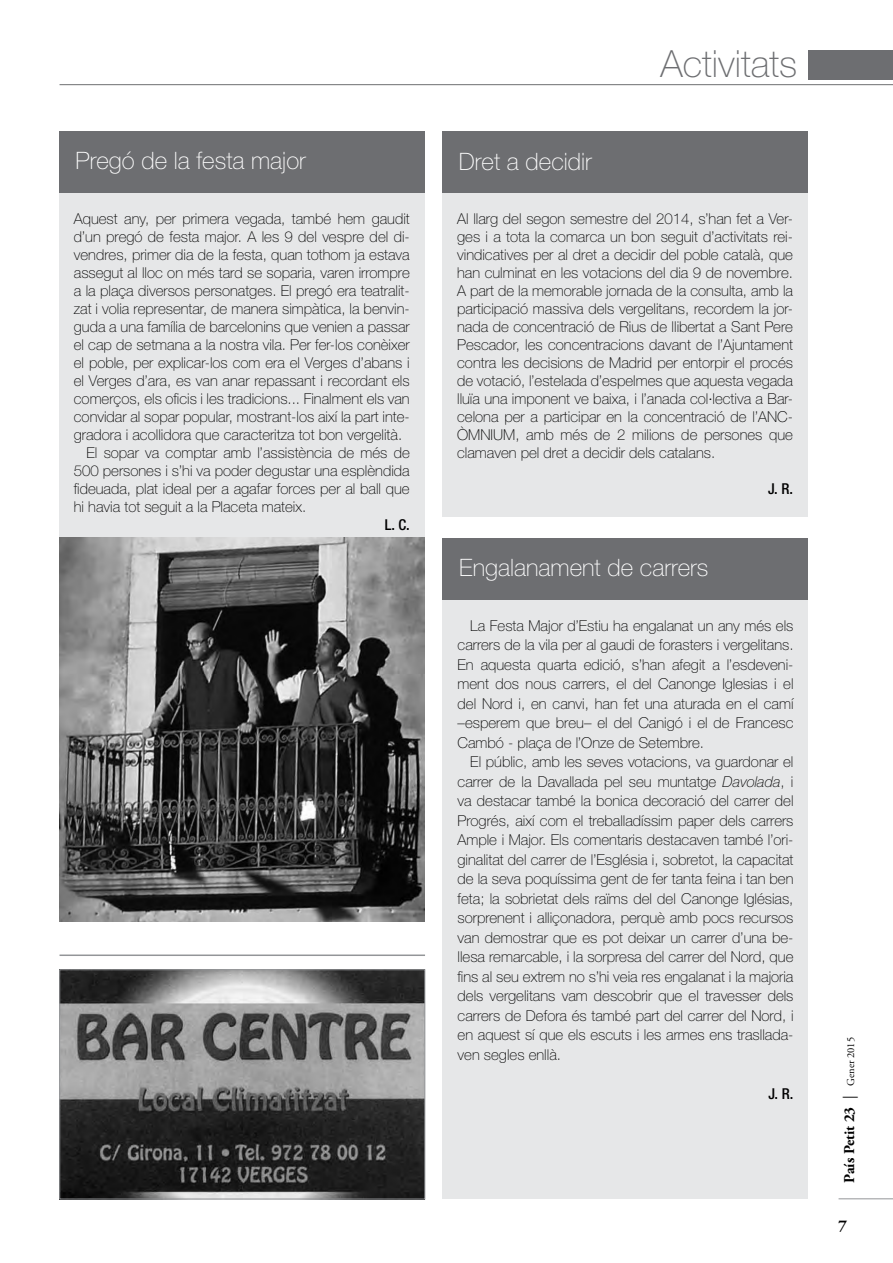
<style>
.page{position:relative;width:893px;height:1263px;background:#fff}
.page>*{position:absolute;margin:0;border:0;box-sizing:border-box;transform-origin:0 0}
.t1{font:100 37.5px "Helvetica Neue LT Std";color:#6d6e71}
.t2{font:100 24px "Helvetica Neue LT Std";color:#fff}
.t3{font:700 16.5px "Adobe Garamond Pro";color:#000}
.t4{font:100 15px/19.5px "Helvetica Neue LT Std";color:#000;text-align:justify}
.t5{font:700 15px "Adobe Garamond Pro";color:#000}
.t6{font:500 condensed 15px "Helvetica Neue LT Std";color:#000}
.s1{font-style:italic}
.s2{font-weight:400}
.s3{font-weight:400;font-size:10.5px}
</style>
<div class="page">
<div style="left:808px;top:50px;width:85px;height:30px;background:#6d6e71"></div>
<hr style="left:60px;top:84px;width:833px;height:1px;background:#6d6e71">
<hr style="left:838px;top:1198px;width:55px;height:1px;background:#939598">
<hr style="left:60px;top:954px;width:365px;height:2px;background:#939598">
<div style="left:59px;top:192px;width:365px;height:346px;background:#e6e7e8"></div>
<div style="left:59px;top:131px;width:365px;height:61px;background:#6d6e71"></div>
<img style="left:60px;top:538px;width:364px;height:383px">
<img style="left:62px;top:971px;width:361px;height:226px">
<div style="left:60px;top:969px;width:365px;height:230px;border:1px solid #939598"></div>
<div style="left:442px;top:192px;width:365px;height:325px;background:#e6e7e8"></div>
<div style="left:442px;top:131px;width:365px;height:62px;background:#6d6e71"></div>
<div style="left:443px;top:598px;width:365px;height:601px;background:#e6e7e8"></div>
<div style="left:443px;top:538px;width:365px;height:62px;background:#6d6e71"></div>
<h2 class="t2" style="left:76px;top:147px;width:232px">Pregó de la festa major</h2>
<p class="t4" style="left:74px;top:208px;width:337px">Aquest any, per primera vegada, també hem gaudit</p>
<p class="t4" style="left:74px;top:226px;width:337px">d’un pregó de festa major. A les 9 del vespre del di-</p>
<p class="t4" style="left:74px;top:244px;width:337px">vendres, primer dia de la festa, quan tothom ja estava</p>
<p class="t4" style="left:74px;top:262px;width:337px">assegut al lloc on més tard se soparia, varen irrompre</p>
<p class="t4" style="left:74px;top:280px;width:337px">a la plaça diversos personatges. El pregó era teatralit-</p>
<p class="t4" style="left:74px;top:298px;width:337px">zat i volia representar, de manera simpàtica, la benvin-</p>
<p class="t4" style="left:74px;top:316px;width:337px">guda a una família de barcelonins que venien a passar</p>
<p class="t4" style="left:74px;top:334px;width:337px">el cap de setmana a la nostra vila. Per fer-los conèixer</p>
<p class="t4" style="left:74px;top:352px;width:337px">el poble, per explicar-los com era el Verges d’abans i</p>
<p class="t4" style="left:74px;top:370px;width:337px">el Verges d’ara, es van anar repassant i recordant els</p>
<p class="t4" style="left:74px;top:388px;width:337px">comerços, els oficis i les tradicions... Finalment els van</p>
<p class="t4" style="left:74px;top:406px;width:337px">convidar al sopar popular, mostrant-los així la part inte-</p>
<p class="t4" style="left:74px;top:424px;width:330px">gradora i acollidora que caracteritza tot bon vergelità.</p>
<p class="t4" style="left:87px;top:442px;width:325px">El sopar va comptar amb l’assistència de més de</p>
<p class="t4" style="left:74px;top:460px;width:337px">500 persones i s’hi va poder degustar una esplèndida</p>
<p class="t4" style="left:74px;top:478px;width:337px">fideuada, plat ideal per a agafar forces per al ball que</p>
<p class="t4" style="left:74px;top:496px;width:234px">hi havia tot seguit a la Placeta mateix.</p>
<p class="t6" style="left:385px;top:515px;width:26px">L. C.</p>
<h2 class="t2" style="left:459px;top:147px;width:135px">Dret a decidir</h2>
<h1 class="t1" style="left:660px;top:42px;width:138px">Activitats</h1>
<p class="t4" style="left:457px;top:210px;width:337px;line-height:18px">Al llarg del segon semestre del 2014, s’han fet a Ver&shy;ges i a tota la comarca un bon seguit d’activitats rei&shy;vindicatives per al dret a decidir del poble català, que han culminat en les votacions del dia 9 de novembre.<br>A part de la memorable jornada de la consulta, amb la participació massiva dels vergelitans, recordem la jor&shy;nada de concentració de Rius de llibertat a Sant Pere Pescador, les concentracions davant de l’Ajuntament contra les decisions de Madrid per entorpir el procés de votació, l’estelada d’espelmes que aquesta vegada lluïa una imponent ve baixa, i l’anada col·lectiva a Bar&shy;celona per a participar en la concentració de l’ANC-ÒMNIUM, amb més de 2 milions de persones que clamaven pel dret a decidir dels catalans.</p>
<p class="t6" style="left:768px;top:480px;width:26px">J. R.</p>
<h2 class="t2" style="left:459px;top:554px;width:251px">Engalanament de carrers</h2>
<p class="t4" style="left:458px;top:616px;width:337px;text-indent:13px">La Festa Major d’Estiu ha engalanat un any més els carrers de la vila per al gaudi de forasters i vergelitans.<br>En aquesta quarta edició, s’han afegit a l’esdeveni&shy;ment dos nous carrers, el del Canonge Iglesias i el del Nord i, en canvi, han fet una aturada en el camí –esperem que breu– el del Canigó i el de Francesc Cambó - plaça de l’Onze de Setembre.</p>
<p class="t4" style="left:458px;top:752px;width:337px;text-indent:13px">El públic, amb les seves votacions, va guardonar el carrer de la Davallada pel seu muntatge <span class="s1">Davolada</span>, i va destacar també la bonica decoració del carrer del Progrés, així com el treballadíssim paper dels carrers Ample i Major. Els comentaris destacaven també l’ori&shy;ginalitat del carrer de l’Església i, sobretot, la capacitat de la seva poquíssima gent de fer tanta feina i tan ben feta; la sobrietat dels raïms del del Canonge Iglésias, sorprenent i alliçonadora, perquè amb pocs recursos van demostrar que es pot deixar un carrer d’una be&shy;llesa remarcable, i la sorpresa del carrer del Nord, que fins al seu extrem no s’hi veia res engalanat i la majoria dels vergelitans vam descobrir que el travesser dels carrers de Defora és també part del carrer del Nord, i en aquest sí que els escuts i les armes ens trasllada&shy;ven segles enllà.</p>
<p class="t6" style="left:769px;top:1084px;width:26px">J. R.</p>
<p class="t5" style="left:841px;top:1182px;width:147px;rotate:-90deg">País Petit 23 <span class="s2">|</span> <span class="s3">Gener 2015</span></p>
<p class="t3" style="left:838px;top:1216px;width:10px">7</p>
</div>
